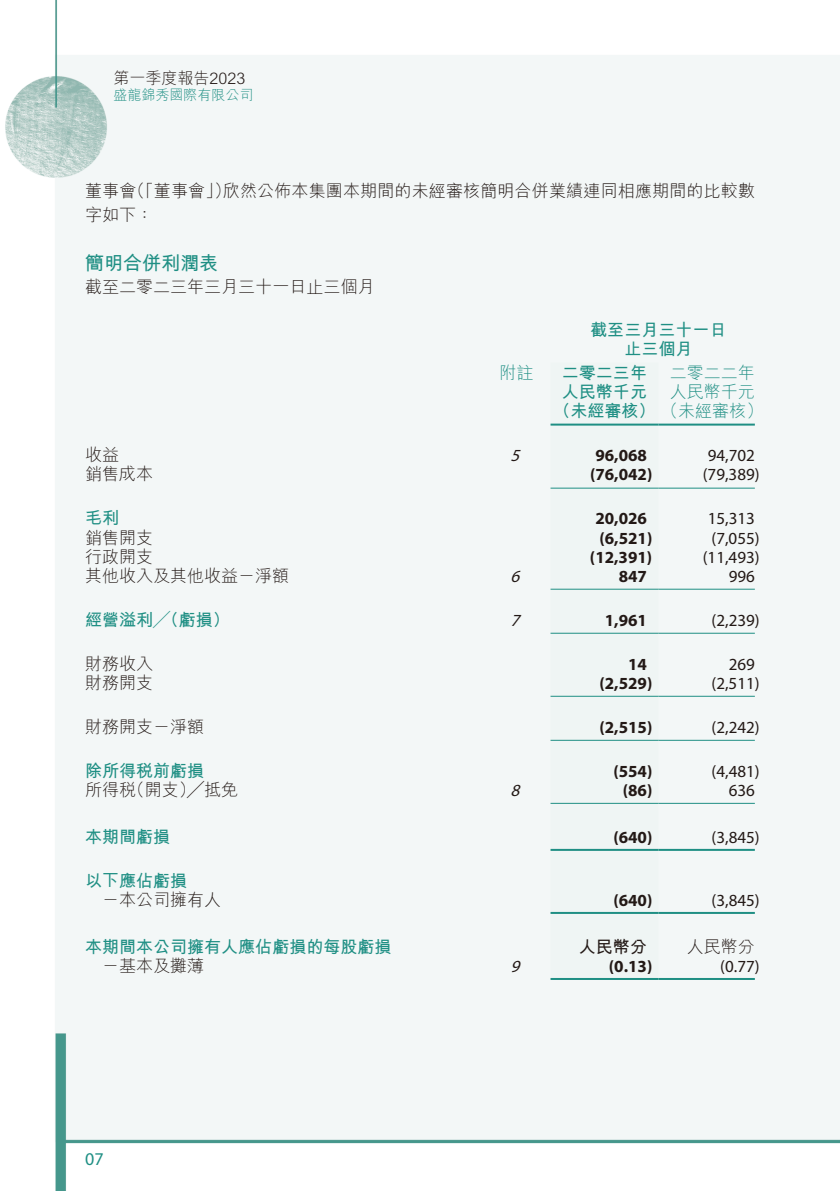
<style>
.page{position:relative;width:840px;height:1191px;background:#fff}
.page>*{position:absolute;margin:0;border:0;box-sizing:border-box;transform-origin:0 0}
.t1{font:700 19px "M Hei HK";color:#1f8f84}
.t2{font:18px "Myriad Pro";color:#1f8f84}
.t3{font:300 17px/24px "M Hei HK";color:#231916}
.t4{font:17px "Myriad Pro";color:#231916}
.t5{font:700 17px "Myriad Pro";color:#231916}
.t6{font:700 17px/19px "M Hei HK";color:#1f8f84;text-align:center}
.t7{font:300 17px "M Hei HK";color:#1f8f84}
.t8{font:italic 17px "Myriad Pro";color:#231916}
.t9{font:700 17px "M Hei HK";color:#231916}
.t10{font:300 16px "M Hei HK";color:#231916}
.t11{font:300 14px "M Hei HK";color:#1f8f84}
.s1{font-weight:300}
</style>
<div class="page">
<img style="left:5px;top:0;width:834px;height:1191px">
<div style="left:550px;top:362px;width:108px;height:616px;background:#eff5f4"></div>
<hr style="left:550px;top:423px;width:108px;height:2px;background:#1f8f84">
<hr style="left:658px;top:423px;width:96px;height:2px;background:#1f8f84">
<hr style="left:550px;top:487px;width:108px;height:1px;background:#1f8f84">
<hr style="left:658px;top:487px;width:96px;height:1px;background:#1f8f84">
<hr style="left:550px;top:588px;width:108px;height:1px;background:#1f8f84">
<hr style="left:658px;top:588px;width:96px;height:1px;background:#1f8f84">
<hr style="left:550px;top:632px;width:108px;height:2px;background:#1f8f84">
<hr style="left:658px;top:632px;width:96px;height:2px;background:#1f8f84">
<hr style="left:550px;top:696px;width:108px;height:1px;background:#1f8f84">
<hr style="left:658px;top:696px;width:96px;height:1px;background:#1f8f84">
<hr style="left:550px;top:740px;width:108px;height:1px;background:#1f8f84">
<hr style="left:658px;top:740px;width:96px;height:1px;background:#1f8f84">
<hr style="left:550px;top:803px;width:108px;height:1px;background:#1f8f84">
<hr style="left:658px;top:803px;width:96px;height:1px;background:#1f8f84">
<hr style="left:550px;top:849px;width:108px;height:2px;background:#1f8f84">
<hr style="left:658px;top:849px;width:96px;height:2px;background:#1f8f84">
<hr style="left:550px;top:912px;width:108px;height:2px;background:#1f8f84">
<hr style="left:658px;top:912px;width:96px;height:2px;background:#1f8f84">
<hr style="left:550px;top:978px;width:108px;height:2px;background:#1f8f84">
<hr style="left:658px;top:978px;width:96px;height:2px;background:#1f8f84">
<p class="t10" style="left:113px;top:70px;width:133px">第一季度報告2023</p>
<p class="t11" style="left:113px;top:87px;width:141px">盛龍錦秀國際有限公司</p>
<p class="t3" style="left:128px;top:178px;width:104px">（「董事會」）</p>
<p class="t3" style="left:85px;top:178px;width:69px">董事會字如下：</p>
<p class="t1" style="left:85px;top:250px;width:134px">簡明合併利潤表</p>
<p class="t3" style="left:85px;top:274px;width:290px">截至二零二三年三月三十一日止三個月</p>
<p class="t3" style="left:223px;top:178px;width:533px">欣然公佈本集團本期間的未經審核簡明合併業績連同相應期間的比較數</p>
<p class="t7" style="left:499px;top:364px;width:35px">附註</p>
<p class="t6" style="left:590px;top:318px;width:137px">截至三月三十一日止三個月</p>
<p class="t7" style="left:669px;top:364px;width:86px">二零二二年</p>
<p class="t6" style="left:561px;top:362px;width:86px">二零二三年</p>
<p class="t3" style="left:85px;top:443px;width:35px">收益</p>
<p class="t8" style="left:510px;top:445px;width:16px">5</p>
<p class="t7" style="left:669px;top:383px;width:86px">人民幣千元</p>
<p class="t6" style="left:553px;top:381px;width:211px;text-align:left;text-indent:8px">人民幣千元<br>（未經審核）<span class="s1">（未經審核(</span></p>
<p class="t4" style="left:707px;top:445px;width:49px">94,702</p>
<p class="t5" style="left:595px;top:444px;width:53px">96,068</p>
<p class="t3" style="left:85px;top:462px;width:69px">銷售成本</p>
<p class="t5" style="left:589px;top:463px;width:64px">)76,042(</p>
<p class="t4" style="left:702px;top:464px;width:58px">)79,389(</p>
<p class="t6" style="left:85px;top:507px;width:35px">毛利</p>
<p class="t5" style="left:595px;top:507px;width:53px">20,026</p>
<p class="t4" style="left:707px;top:508px;width:49px">15,313</p>
<p class="t3" style="left:85px;top:525px;width:69px">銷售開支</p>
<p class="t5" style="left:599px;top:526px;width:54px">)6,521(</p>
<p class="t4" style="left:711px;top:527px;width:50px">)7,055(</p>
<p class="t3" style="left:85px;top:544px;width:69px">行政開支</p>
<p class="t5" style="left:589px;top:545px;width:64px">)12,391(</p>
<p class="t4" style="left:702px;top:546px;width:58px">)11,493(</p>
<p class="t3" style="left:85px;top:563px;width:205px">其他收入及其他收益－淨額</p>
<p class="t8" style="left:510px;top:565px;width:16px">6</p>
<p class="t5" style="left:618px;top:564px;width:30px">847</p>
<p class="t4" style="left:728px;top:565px;width:28px">996</p>
<p class="t6" style="left:85px;top:608px;width:146px">經營溢利╱（虧損(</p>
<p class="t8" style="left:510px;top:609px;width:16px">7</p>
<p class="t5" style="left:604px;top:609px;width:44px">1,961</p>
<p class="t4" style="left:711px;top:609px;width:50px">)2,239(</p>
<p class="t3" style="left:85px;top:651px;width:69px">財務收入</p>
<p class="t5" style="left:627px;top:653px;width:20px">14</p>
<p class="t4" style="left:728px;top:653px;width:28px">269</p>
<p class="t3" style="left:85px;top:670px;width:69px">財務開支</p>
<p class="t5" style="left:599px;top:672px;width:54px">)2,529(</p>
<p class="t4" style="left:711px;top:672px;width:50px">)2,511(</p>
<p class="t3" style="left:85px;top:714px;width:120px">財務開支－淨額</p>
<p class="t5" style="left:599px;top:716px;width:54px">)2,515(</p>
<p class="t4" style="left:711px;top:716px;width:50px">)2,242(</p>
<p class="t6" style="left:85px;top:759px;width:120px">除所得稅前虧損</p>
<p class="t3" style="left:128px;top:777px;width:112px">（開支）╱抵免</p>
<p class="t3" style="left:85px;top:777px;width:52px">所得稅</p>
<p class="t8" style="left:510px;top:779px;width:16px">8</p>
<p class="t5" style="left:613px;top:760px;width:40px">)554(</p>
<p class="t5" style="left:622px;top:779px;width:31px">)86(</p>
<p class="t4" style="left:711px;top:760px;width:50px">)4,481(</p>
<p class="t4" style="left:728px;top:779px;width:28px">636</p>
<p class="t6" style="left:85px;top:825px;width:86px">本期間虧損</p>
<p class="t6" style="left:85px;top:869px;width:103px">以下應佔虧損</p>
<p class="t5" style="left:613px;top:826px;width:40px">)640(</p>
<p class="t4" style="left:711px;top:826px;width:50px">)3,845(</p>
<p class="t3" style="left:102px;top:887px;width:120px">－本公司擁有人</p>
<p class="t5" style="left:613px;top:889px;width:40px">)640(</p>
<p class="t4" style="left:711px;top:889px;width:50px">)3,845(</p>
<p class="t6" style="left:85px;top:935px;width:307px">本期間本公司擁有人應佔虧損的每股虧損</p>
<p class="t9" style="left:578px;top:934px;width:69px">人民幣分</p>
<p class="t3" style="left:686px;top:934px;width:69px">人民幣分</p>
<p class="t3" style="left:102px;top:953px;width:103px">－基本及攤薄</p>
<p class="t8" style="left:510px;top:955px;width:16px">9</p>
<p class="t5" style="left:608px;top:955px;width:45px">)0.13(</p>
<p class="t4" style="left:720px;top:955px;width:41px">)0.77(</p>
<p class="t2" style="left:85px;top:1147px;width:20px">07</p>
</div>
